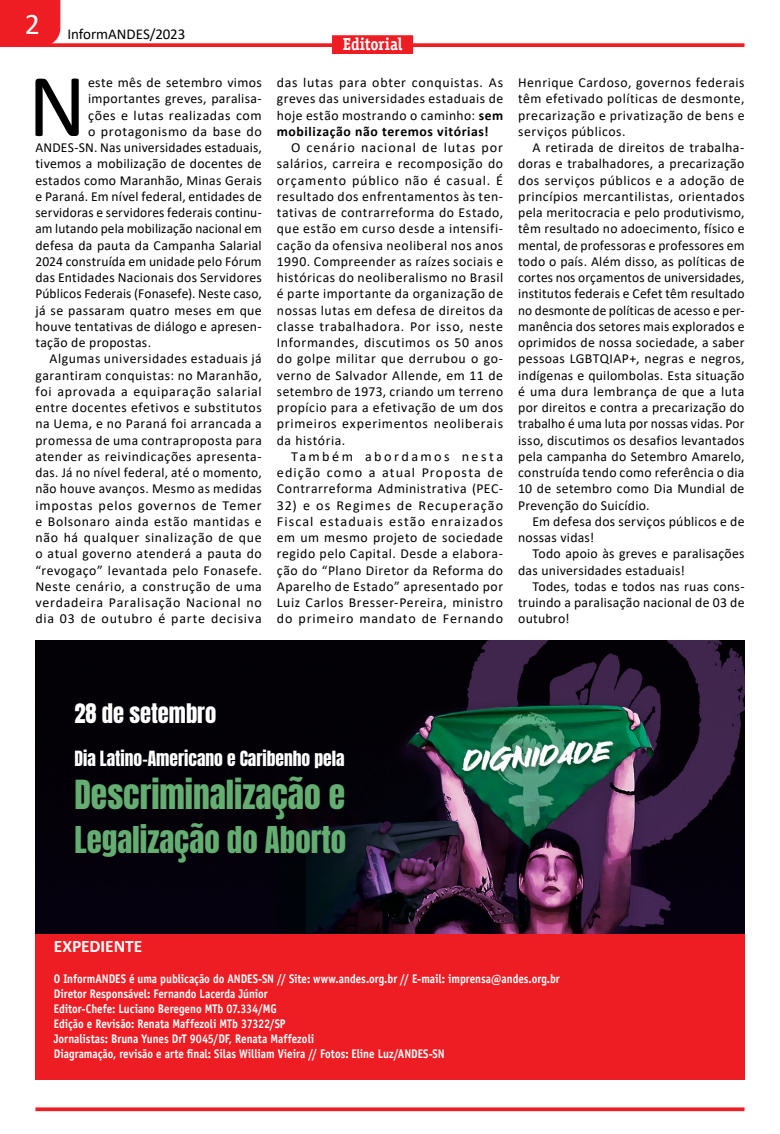
<style>
.page{position:relative;width:780px;height:1134px;background:#fff}
.page>*{position:absolute;margin:0;border:0;box-sizing:border-box;transform-origin:0 0}
.MATERIA{font:90.5px "Calibri";color:#000001}
.t1{font:33.5px "Anton";color:#64ae72}
.t2{font:30.88px "Anton";color:#64ae72}
.t3{font:30px "Calibri";color:#fff}
.t4{font:22.5px "Anton";color:#fff}
.t5{font:17.5px "Anton";color:#fff}
.t6{font:700 17.5px "Calibri";color:#fcfefd}
.EDITORIA{font:700 17.5px "Officina Serif Std";letter-spacing:-.015em;color:#fff;scale:.9 1}
.t7{font:15px "Calibri";letter-spacing:-.005em;color:#000001}
.MATERIA-2{font:13.75px/16.2px "Calibri";letter-spacing:.02em;color:#000001;text-align:justify}
.MATERIA-3{font:13.75px "Calibri";letter-spacing:.04em;color:#000001}
.t8{font:700 12.5px "Officina Sans Std";letter-spacing:-.005em;color:#fff;scale:.88 1}
.s1{font-weight:700}
</style>
<div class="page">
<svg style="left:35px;top:1107px;width:709px;height:4px;background:#ef343a"></svg>
<svg style="left:0;top:43px;width:744px;height:4px;background:#ee2c32"></svg>
<div style="left:0;top:0;width:60px;height:46px;background:#ee1d23"></div>
<div style="left:332px;top:35px;width:81px;height:19px;background:#ee1d23"></div>
<div style="left:36px;top:933px;width:708px;height:147px;background:#ee1d23"></div>
<img style="left:36px;top:640px;width:708px;height:293px">
<p class="t3" style="left:25px;top:4px;width:17px">2</p>
<p class="t7" style="left:67px;top:24px;width:119px">InformANDES/2023</p>
<p class="MATERIA" style="left:28px;top:43px;width:60px">N</p>
<p class="MATERIA-2" style="left:88px;top:74px;width:175px">este mês de setembro vimos</p>
<p class="MATERIA-2" style="left:88px;top:90px;width:175px">importantes greves, paralisa-</p>
<p class="MATERIA-3" style="left:88px;top:106px;width:175px">ções e lutas realizadas com</p>
<p class="MATERIA-3" style="left:88px;top:122px;width:175px">o protagonismo da base do</p>
<p class="MATERIA-2" style="left:35px;top:139px;width:228px">ANDES-SN. Nas universidades estaduais,</p>
<p class="MATERIA-2" style="left:35px;top:155px;width:228px">tivemos a mobilização de docentes de</p>
<p class="MATERIA-2" style="left:35px;top:172px;width:228px">estados como Maranhão, Minas Gerais</p>
<p class="MATERIA-2" style="left:35px;top:188px;width:228px">e Paraná. Em nível federal, entidades de</p>
<p class="MATERIA-2" style="left:35px;top:204px;width:228px">servidoras e servidores federais continu-</p>
<p class="MATERIA-2" style="left:35px;top:220px;width:228px">am lutando pela mobilização nacional em</p>
<p class="MATERIA-2" style="left:35px;top:237px;width:228px">defesa da pauta da Campanha Salarial</p>
<p class="MATERIA-2" style="left:35px;top:253px;width:228px">2024 construída em unidade pelo Fórum</p>
<p class="MATERIA-2" style="left:35px;top:269px;width:228px">das Entidades Nacionais dos Servidores</p>
<p class="MATERIA-2" style="left:35px;top:285px;width:228px">Públicos Federais (Fonasefe). Neste caso,</p>
<p class="MATERIA-2" style="left:35px;top:302px;width:228px">já se passaram quatro meses em que</p>
<p class="MATERIA-2" style="left:35px;top:318px;width:228px">houve tentativas de diálogo e apresen-</p>
<p class="MATERIA-2" style="left:35px;top:334px;width:117px">tação de propostas.</p>
<p class="MATERIA-2" style="left:35px;top:350px;width:228px;text-indent:14px">Algumas universidades estaduais já garantiram conquistas: no Maranhão, foi aprovada a equiparação salarial entre docentes efetivos e substitutos na Uema, e no Paraná foi arrancada a promessa de uma contraproposta para atender as reivindicações apresenta&shy;das. Já no nível federal, até o momento, não houve avanços. Mesmo as medidas impostas pelos governos de Temer e Bolsonaro ainda estão mantidas e não há qualquer sinalização de que o atual governo atenderá a pauta do “revogaço” levantada pelo Fonasefe.<br>Neste cenário, a construção de uma verdadeira Paralisação Nacional no dia 03 de outubro é parte decisiva</p>
<p class="EDITORIA" style="left:343px;top:34px;width:68px">Editorial</p>
<p class="MATERIA-2" style="left:277px;top:74px;width:228px">das lutas para obter conquistas. As greves das universidades estaduais de hoje estão mostrando o caminho: <span class="s1">sem mobilização não teremos vitórias!</span></p>
<p class="MATERIA-2" style="left:277px;top:139px;width:228px;text-indent:14px">O cenário nacional de lutas por salários, carreira e recomposição do orçamento público não é casual. É resultado dos enfrentamentos às ten&shy;tativas de contrarreforma do Estado, que estão em curso desde a intensifi&shy;cação da ofensiva neoliberal nos anos 1990. Compreender as raízes sociais e históricas do neoliberalismo no Brasil é parte importante da organização de nossas lutas em defesa de direitos da classe trabalhadora. Por isso, neste Informandes, discutimos os 50 anos do golpe militar que derrubou o go&shy;verno de Salvador Allende, em 11 de setembro de 1973, criando um terreno propício para a efetivação de um dos primeiros experimentos neoliberais da história.</p>
<p class="MATERIA-2" style="left:277px;top:448px;width:228px;text-indent:14px">Também abordamos nesta edição como a atual Proposta de Contrarreforma Administrativa (PEC-</p>
<p class="MATERIA-2" style="left:277px;top:497px;width:228px">32) e os Regimes de Recuperação Fiscal estaduais estão enraizados em um mesmo projeto de sociedade regido pelo Capital. Desde a elabora&shy;ção do “Plano Diretor da Reforma do Aparelho de Estado” apresentado por Luiz Carlos Bresser-Pereira, ministro do primeiro mandato de Fernando</p>
<p class="MATERIA-2" style="left:518px;top:74px;width:228px">Henrique Cardoso, governos federais têm efetivado políticas de desmonte, precarização e privatização de bens e serviços públicos.</p>
<p class="MATERIA-2" style="left:518px;top:139px;width:228px;text-indent:14px">A retirada de direitos de trabalha&shy;doras e trabalhadores, a precarização dos serviços públicos e a adoção de princípios mercantilistas, orientados pela meritocracia e pelo produtivismo, têm resultado no adoecimento, físico e mental, de professoras e professores em todo o país. Além disso, as políticas de cortes nos orçamentos de universidades, institutos federais e Cefet têm resultado no desmonte de políticas de acesso e per&shy;manência dos setores mais explorados e oprimidos de nossa sociedade, a saber pessoas LGBTQIAP+, negras e negros, indígenas e quilombolas. Esta situação é uma dura lembrança de que a luta por direitos e contra a precarização do trabalho é uma luta por nossas vidas. Por isso, discutimos os desafios levantados pela campanha do Setembro Amarelo, construída tendo como referência o dia 10 de setembro como Dia Mundial de Prevenção do Suicídio.</p>
<p class="MATERIA-2" style="left:518px;top:513px;width:228px;text-indent:14px">Em defesa dos serviços públicos e de nossas vidas!</p>
<p class="MATERIA-2" style="left:518px;top:545px;width:228px;text-indent:14px">Todo apoio às greves e paralisações das universidades estaduais!</p>
<p class="MATERIA-2" style="left:518px;top:578px;width:228px;text-indent:14px">Todes, todas e todos nas ruas cons&shy;truindo a paralisação nacional de 03 de outubro!</p>
<p class="t4" style="left:74px;top:702px;width:143px">28 de setembro</p>
<p class="t5" style="left:74px;top:749px;width:271px">Dia Latino-Americano e Caribenho pela</p>
<p class="t1" style="left:74px;top:778px;width:272px">Descriminalização e</p>
<p class="t2" style="left:74px;top:824px;width:273px">Legalização do Aborto</p>
<p class="t6" style="left:54px;top:933px;width:90px">EXPEDIENTE</p>
<p class="t8" style="left:54px;top:971px;width:576px">O InformANDES é uma publicação do ANDES-SN // Site: www.andes.org.br // E-mail: imprensa@andes.org.br</p>
<p class="t8" style="left:54px;top:986px;width:245px">Diretor Responsável: Fernando Lacerda Júnior</p>
<p class="t8" style="left:54px;top:1001px;width:255px">Editor-Chefe: Luciano Beregeno MTb 07.334/MG</p>
<p class="t8" style="left:54px;top:1016px;width:265px">Edição e Revisão: Renata Maffezoli MTb 37322/SP</p>
<p class="t8" style="left:54px;top:1031px;width:297px">Jornalistas: Bruna Yunes DrT 9045/DF, Renata Maffezoli</p>
<p class="t8" style="left:54px;top:1046px;width:445px">Diagramação, revisão e arte final: Silas William Vieira // Fotos: Eline Luz/ANDES-SN</p>
</div>
